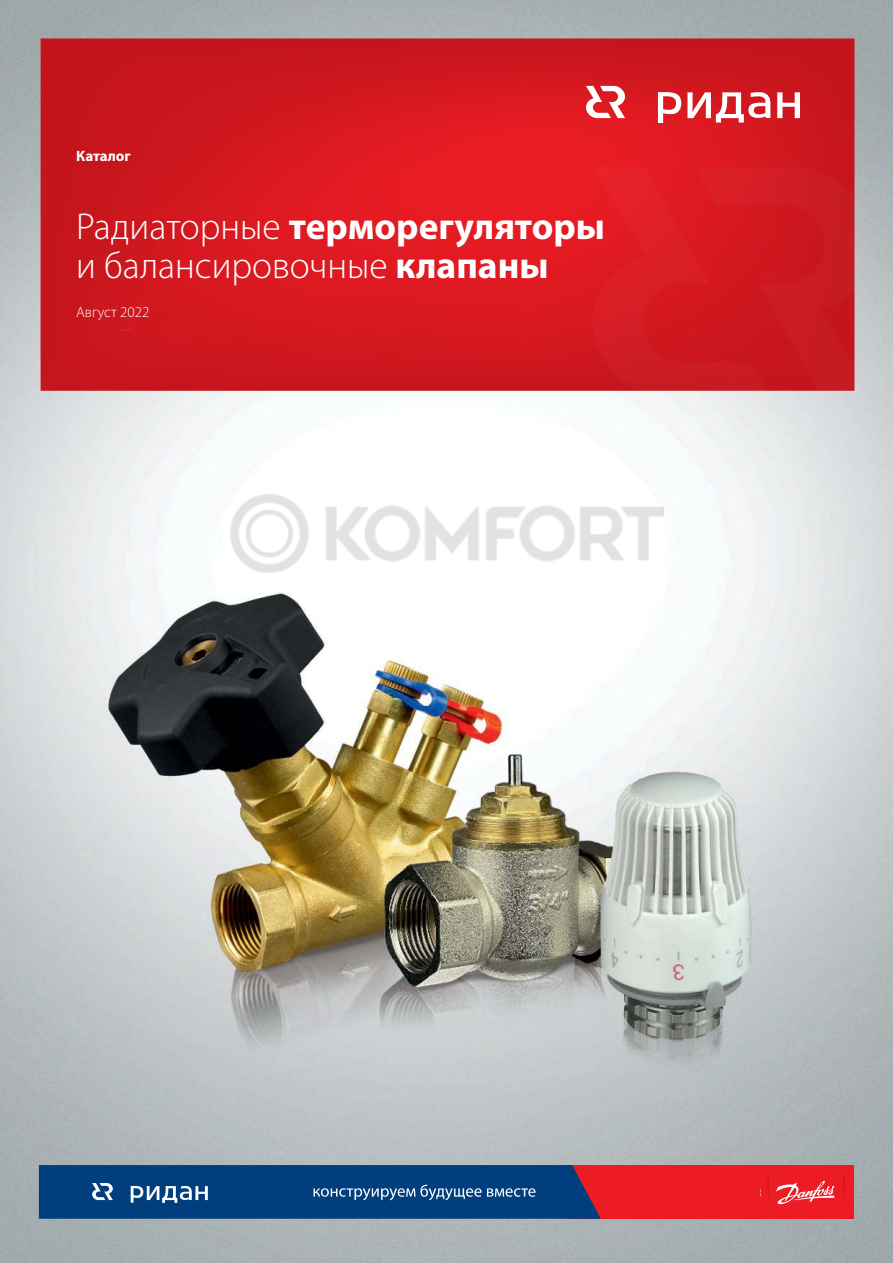
<style>
.page{position:relative;width:893px;height:1263px;background:#fff}
.page>*{position:absolute;margin:0;border:0;box-sizing:border-box;transform-origin:0 0}
.t1{font:300 37.5px/39px "Myriad Pro";color:#fff}
.t2{font:300 15px "Myriad Pro";color:#fff}
.t3{font:700 15px "Myriad Pro";color:#fff}
.s1{font-weight:700}
</style>
<div class="page">
<img style="left:0;top:0;width:893px;height:1263px">
<div style="left:567px;top:1165px;width:287px;height:54px;background:#ed1c24"></div>
<svg style="left:39px;top:1165px;width:562px;height:54px;background:#134782"></svg>
<img style="left:843px;top:1177px;width:3px;height:23px">
<img style="left:766px;top:1177px;width:3px;height:22px">
<svg style="left:776px;top:1180px;width:59px;height:25px"></svg>
<img style="left:41px;top:38px;width:813px;height:353px">
<svg style="left:658px;top:92px;width:142px;height:31px"></svg>
<svg style="left:586px;top:86px;width:39px;height:32px"></svg>
<svg style="left:592px;top:168px;width:269px;height:224px;background:#d11f26"></svg>
<img style="left:223px;top:485px;width:447px;height:98px">
<p class="t3" style="left:76px;top:150px;width:56px">Каталог</p>
<p class="t1" style="left:76px;top:210px;width:530px">Радиаторные <span class="s1">терморегуляторы </span>и балансировочные <span class="s1">клапаны</span></p>
<p class="t2" style="left:76px;top:306px;width:75px">Август 2022</p>
</div>
